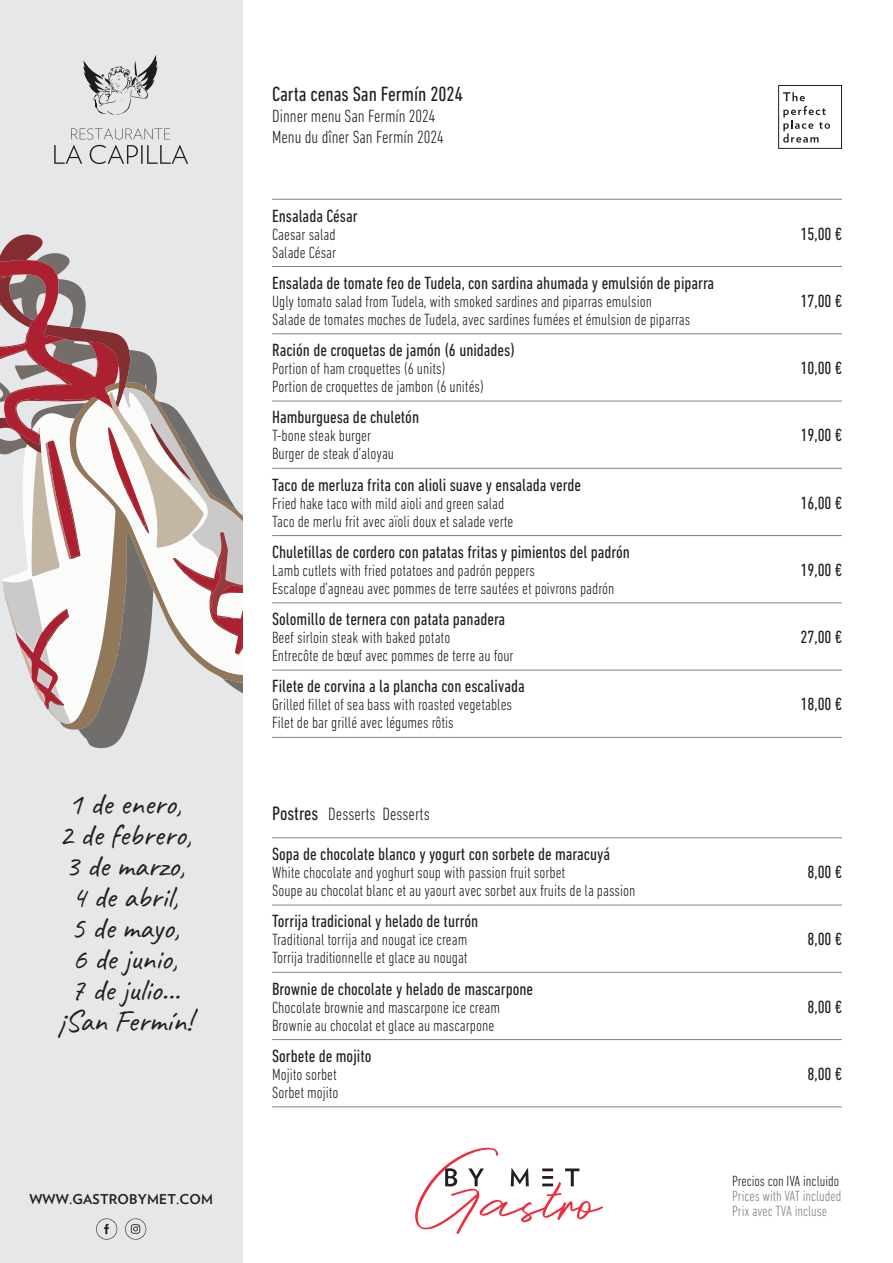
<style>
.page{position:relative;width:893px;height:1263px;background:#fff}
.page>*{position:absolute;margin:0;border:0;box-sizing:border-box;transform-origin:0 0}
.t1{font:97.35px "Celine Peach Script";color:#ee2c3b}
.t2{font:30.9px/31px "Caveat";color:#231f20;text-align:center}
.t3{font:condensed 21px "DIN Next LT Pro";color:#231f20}
.t4{font:300 condensed 18.15px "DIN Next LT Pro";color:#231f20}
.t5{font:condensed 18px "DIN Next LT Pro";color:#231f20}
.t6{font:300 condensed 18px/21px "DIN Next LT Pro";color:#231f20}
.t7{font:300 condensed 16.5px/18px "DIN Next LT Pro";color:#231f20}
.t8{font:300 condensed 15px/15px "DIN Next LT Pro";color:#231f20}
.t9{font:300 condensed 15px "DIN Next LT Pro";color:#808285}
.t10{font:700 13.5px "Verlag";letter-spacing:.015em;color:#231f20}
.s1{font-weight:400;font-size:19.8px}
.s2{color:#808285}
</style>
<div class="page">
<div style="left:0;top:0;width:242px;height:1263px;background:#e6e7e9"></div>
<svg style="left:0;top:234px;width:242px;height:514px"></svg>
<svg style="left:445px;top:1168px;width:134px;height:18px"></svg>
<svg style="left:83px;top:55px;width:74px;height:60px"></svg>
<svg style="left:54px;top:128px;width:134px;height:36px"></svg>
<svg style="left:96px;top:1218px;width:21px;height:21px"></svg>
<svg style="left:125px;top:1218px;width:21px;height:21px"></svg>
<hr style="left:272px;top:266px;width:570px;height:1px;background:#808285">
<hr style="left:272px;top:199px;width:570px;height:1px;background:#808285">
<hr style="left:272px;top:333px;width:570px;height:1px;background:#808285">
<hr style="left:272px;top:401px;width:570px;height:1px;background:#808285">
<hr style="left:272px;top:468px;width:570px;height:1px;background:#808285">
<hr style="left:272px;top:535px;width:570px;height:1px;background:#808285">
<hr style="left:272px;top:602px;width:570px;height:1px;background:#808285">
<hr style="left:272px;top:670px;width:570px;height:1px;background:#808285">
<hr style="left:272px;top:737px;width:570px;height:1px;background:#808285">
<div style="left:778px;top:85px;width:64px;height:64px;border:1px solid #231f20"></div>
<svg style="left:783px;top:92px;width:47px;height:51px"></svg>
<hr style="left:272px;top:905px;width:570px;height:1px;background:#808285">
<hr style="left:272px;top:837px;width:570px;height:1px;background:#808285">
<hr style="left:272px;top:972px;width:570px;height:1px;background:#808285">
<hr style="left:272px;top:1039px;width:570px;height:1px;background:#808285">
<hr style="left:272px;top:1106px;width:570px;height:1px;background:#808285">
<p class="t2" style="left:69px;top:788px;width:115px">1 de enero,</p>
<p class="t2" style="left:59px;top:819px;width:135px">2 de febrero,</p>
<p class="t2" style="left:65px;top:850px;width:122px">3 de marzo,</p>
<p class="t2" style="left:72px;top:881px;width:108px">4 de abril,</p>
<p class="t2" style="left:71px;top:912px;width:111px">5 de mayo,</p>
<p class="t2" style="left:73px;top:943px;width:107px">6 de junio,</p>
<p class="t2" style="left:58px;top:974px;width:136px">7 de julio... ¡San Fermín!</p>
<p class="t10" style="left:29px;top:1188px;width:185px">WWW.GASTROBYMET.COM</p>
<p class="t3" style="left:272px;top:82px;width:192px">Carta cenas San Fermín 2024</p>
<p class="t6" style="left:272px;top:105px;width:173px">Dinner menu San Fermín 2024<br>Menu du dîner San Fermín 2024</p>
<p class="t5" style="left:272px;top:205px;width:87px">Ensalada César</p>
<p class="t7" style="left:272px;top:225px;width:66px">Caesar salad<br>Salade César</p>
<p class="t5" style="left:801px;top:223px;width:43px">15,00 €</p>
<p class="t5" style="left:272px;top:273px;width:444px">Ensalada de tomate feo de Tudela, con sardina ahumada y emulsión de piparra</p>
<p class="t7" style="left:272px;top:292px;width:420px">Ugly tomato salad from Tudela, with smoked sardines and piparras emulsion<br>Salade de tomates moches de Tudela, avec sardines fumées et émulsion de piparras</p>
<p class="t5" style="left:801px;top:291px;width:43px">17,00 €</p>
<p class="t5" style="left:272px;top:340px;width:244px">Ración de croquetas de jamón (6 unidades)</p>
<p class="t7" style="left:272px;top:359px;width:213px">Portion of ham croquettes (6 units)<br>Portion de croquettes de jambon (6 unités)</p>
<p class="t5" style="left:801px;top:358px;width:43px">10,00 €</p>
<p class="t5" style="left:272px;top:407px;width:148px">Hamburguesa de chuletón</p>
<p class="t7" style="left:272px;top:427px;width:123px">T-bone steak burger<br>Burger de steak d’aloyau</p>
<p class="t5" style="left:801px;top:425px;width:43px">19,00 €</p>
<p class="t5" style="left:272px;top:474px;width:310px">Taco de merluza frita con alioli suave y ensalada verde</p>
<p class="t7" style="left:272px;top:494px;width:243px">Fried hake taco with mild aioli and green salad<br>Taco de merlu frit avec aïoli doux et salade verte</p>
<p class="t5" style="left:272px;top:542px;width:359px">Chuletillas de cordero con patatas fritas y pimientos del padrón</p>
<p class="t7" style="left:272px;top:561px;width:344px">Lamb cutlets with fried potatoes and padrón peppers<br>Escalope d’agneau avec pommes de terre sautées et poivrons padrón</p>
<p class="t5" style="left:272px;top:609px;width:235px">Solomillo de ternera con patata panadera</p>
<p class="t7" style="left:272px;top:628px;width:243px">Beef sirloin steak with baked potato<br>Entrecôte de bœuf avec pommes de terre au four</p>
<p class="t5" style="left:272px;top:676px;width:254px">Filete de corvina a la plancha con escalivada</p>
<p class="t7" style="left:272px;top:696px;width:241px">Grilled fillet of sea bass with roasted vegetables<br>Filet de bar grillé avec légumes rôtis</p>
<p class="t4" style="left:272px;top:804px;width:159px"><span class="s1">Postres</span> Desserts Desserts</p>
<p class="t5" style="left:801px;top:492px;width:43px">16,00 €</p>
<p class="t5" style="left:801px;top:560px;width:43px">19,00 €</p>
<p class="t5" style="left:801px;top:627px;width:43px">27,00 €</p>
<p class="t5" style="left:801px;top:694px;width:43px">18,00 €</p>
<p class="t5" style="left:272px;top:844px;width:339px">Sopa de chocolate blanco y yogurt con sorbete de maracuyá</p>
<p class="t7" style="left:272px;top:863px;width:365px">White chocolate and yoghurt soup with passion fruit sorbet<br>Soupe au chocolat blanc et au yaourt avec sorbet aux fruits de la passion</p>
<p class="t5" style="left:807px;top:862px;width:36px">8,00 €</p>
<p class="t5" style="left:272px;top:911px;width:208px">Torrija tradicional y helado de turrón</p>
<p class="t7" style="left:272px;top:931px;width:197px">Traditional torrija and nougat ice cream<br>Torrija traditionnelle et glace au nougat</p>
<p class="t5" style="left:807px;top:929px;width:36px">8,00 €</p>
<p class="t5" style="left:272px;top:978px;width:263px">Brownie de chocolate y helado de mascarpone</p>
<p class="t7" style="left:272px;top:998px;width:229px">Chocolate brownie and mascarpone ice cream<br>Brownie au chocolat et glace au mascarpone</p>
<p class="t5" style="left:807px;top:996px;width:36px">8,00 €</p>
<p class="t5" style="left:272px;top:1046px;width:101px">Sorbete de mojito</p>
<p class="t7" style="left:272px;top:1065px;width:68px">Mojito sorbet<br>Sorbet mojito</p>
<p class="t5" style="left:807px;top:1064px;width:36px">8,00 €</p>
<h1 class="t1" style="left:410px;top:1136px;width:185px">Gastro</h1>
<p class="t8" style="left:732px;top:1173px;width:111px">Precios con IVA incluido<br><span class="s2">Prices with VAT included</span></p>
<p class="t9" style="left:732px;top:1202px;width:97px">Prix avec TVA incluse</p>
</div>
